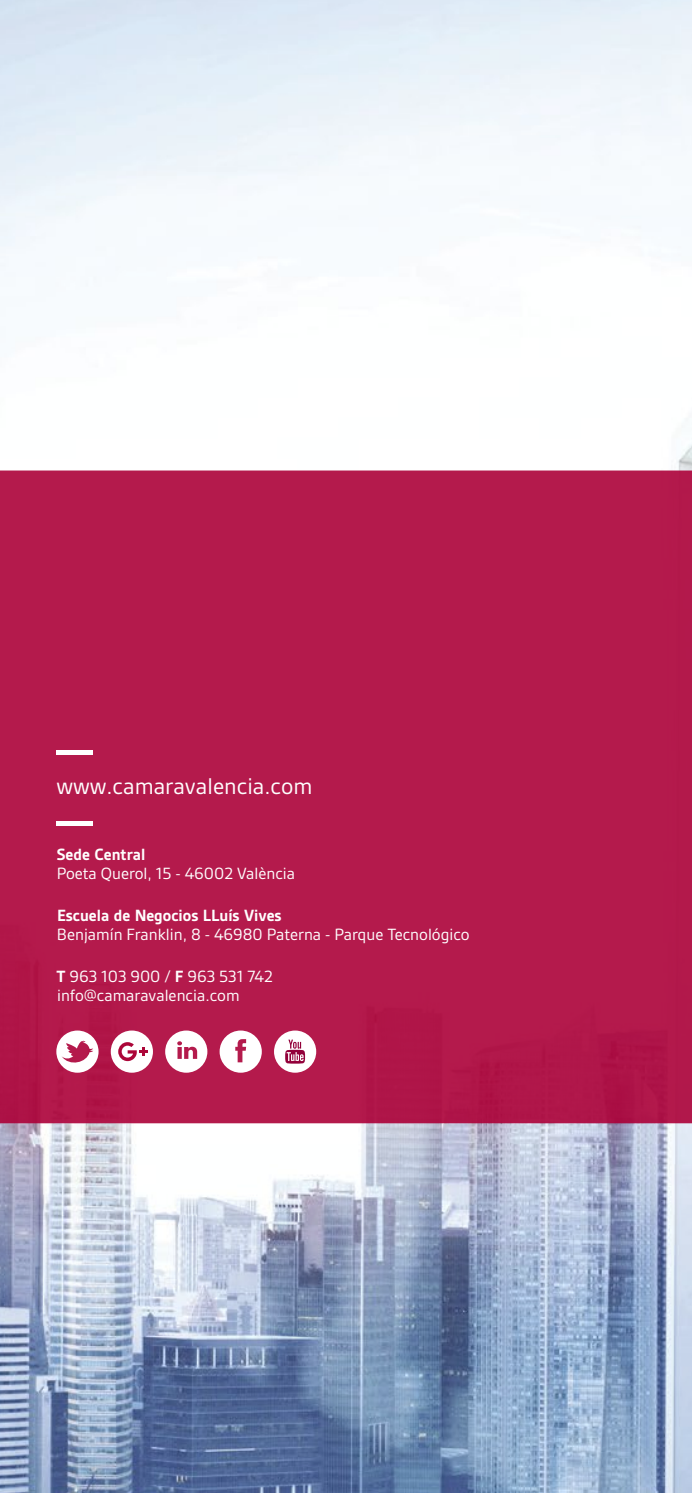
<style>
.page{position:relative;width:692px;height:1493px;background:#fff}
.page>*{position:absolute;margin:0;border:0;box-sizing:border-box;transform-origin:0 0}
.t1{font:24.5px "Gesta";color:#fff}
.t2{font:17.5px/19.2px "Gesta";color:#fff}
.t3{font:700 17.5px "Gesta";color:#fff}
.s1{font-weight:700}
</style>
<div class="page">
<img style="left:0;top:0;width:691px;height:1493px">
<div style="left:0;top:470px;width:691px;height:653px;background:#b41a4c"></div>
<hr style="left:56px;top:750px;width:37px;height:4px;background:#fff">
<hr style="left:56px;top:821px;width:37px;height:4px;background:#fff">
<svg style="left:56px;top:1030px;width:42px;height:43px"></svg>
<svg style="left:165px;top:1030px;width:42px;height:43px"></svg>
<svg style="left:219px;top:1030px;width:43px;height:43px"></svg>
<div style="left:111px;top:1030px;width:42px;height:43px;background:#fff;border-radius:50%"></div>
<div style="left:274px;top:1030px;width:42px;height:43px;background:#fff;border-radius:50%"></div>
<svg style="left:285px;top:1039px;width:20px;height:24px"></svg>
<svg style="left:118px;top:1042px;width:30px;height:19px"></svg>
<h1 class="t1" style="left:56px;top:772px;width:257px">www.camaravalencia.com</h1>
<p class="t3" style="left:57px;top:844px;width:90px">Sede Central</p>
<p class="t2" style="left:57px;top:863px;width:239px">Poeta Querol, 15 - 46002 València</p>
<p class="t3" style="left:57px;top:905px;width:226px">Escuela de Negocios LLuís Vives</p>
<p class="t2" style="left:57px;top:924px;width:414px">Benjamín Franklin, 8 - 46980 Paterna - Parque Tecnológico</p>
<p class="t2" style="left:56px;top:966px;width:218px"><span class="s1">T</span> 963 103 900 / <span class="s1">F</span> 963 531 742 info@camaravalencia.com</p>
</div>
